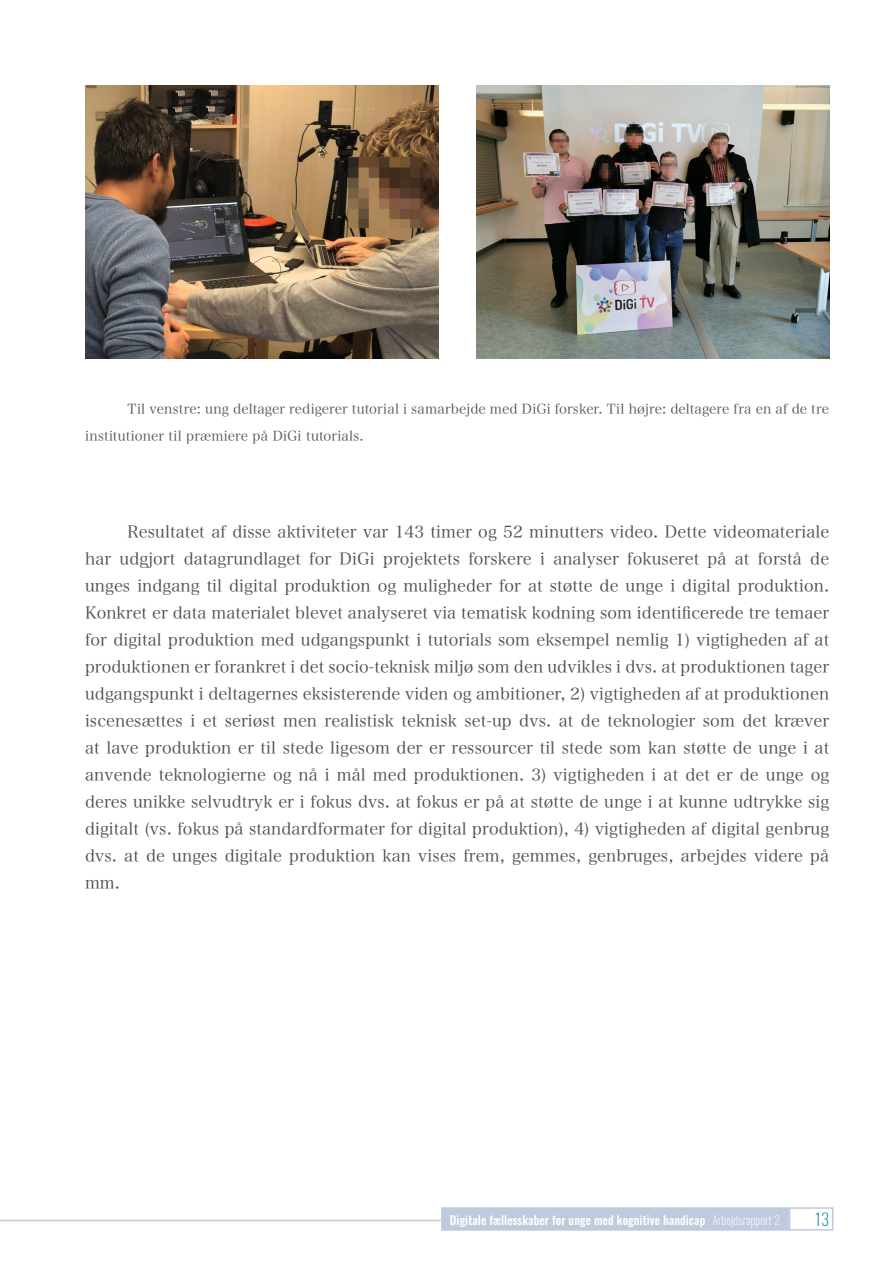
<style>
.page{position:relative;width:893px;height:1263px;background:#fff}
.page>*{position:absolute;margin:0;border:0;box-sizing:border-box;transform-origin:0 0}
.Párrafo_2{font:16.5px/27px "Hira Min Pro W3";letter-spacing:.005em;color:#505050;text-align:justify}
.t1{font:200 16.5px "Oswald";color:#02779e}
.Párrafo_2-2{font:13.5px/27px "Hira Min Pro W3";letter-spacing:.01em;color:#57585a}
.t2{font:500 12px "Oswald";letter-spacing:.005em;color:#fff}
.s1{font-weight:200}
</style>
<div class="page">
<hr style="left:0;top:1220px;width:446px;height:1px;background:#c0cadd">
<div style="left:789px;top:1207px;width:44px;height:24px;border:2px solid #c0cadd"></div>
<div style="left:441px;top:1207px;width:348px;height:24px;background:#c0cadd;border:2px solid #c0cadd"></div>
<img style="left:85px;top:85px;width:353px;height:274px">
<img style="left:476px;top:85px;width:353px;height:274px">
<p class="Párrafo_2-2" style="left:85px;top:394px;width:746px;text-indent:43px">Til venstre: ung deltager redigerer tutorial i samarbejde med DiGi forsker. Til højre: deltagere fra en af de tre institutioner til præmiere på DiGi tutorials.</p>
<p class="Párrafo_2" style="left:85px;top:517px;width:746px;text-indent:43px">Resultatet af disse aktiviteter var 143 timer og 52 minutters video. Dette videomateriale har udgjort datagrundlaget for DiGi projektets forskere i analyser fokuseret på at forstå de unges indgang til digital produktion og muligheder for at støtte de unge i digital produktion.<br>Konkret er data materialet blevet analyseret via tematisk kodning som identificerede tre temaer for digital produktion med udgangspunkt i tutorials som eksempel nemlig 1) vigtigheden af at produktionen er forankret i det socio-teknisk miljø som den udvikles i dvs. at produktionen tager udgangspunkt i deltagernes eksisterende viden og ambitioner, 2) vigtigheden af at produktionen iscenesættes i et seriøst men realistisk teknisk set-up dvs. at de teknologier som det kræver at lave produktion er til stede ligesom der er ressourcer til stede som kan støtte de unge i at anvende teknologierne og nå i mål med produktionen. 3) vigtigheden i at det er de unge og deres unikke selvudtryk er i fokus dvs. at fokus er på at støtte de unge i at kunne udtrykke sig digitalt (vs. fokus på standardformater for digital produktion), 4) vigtigheden af digital genbrug dvs. at de unges digitale produktion kan vises frem, gemmes, genbruges, arbejdes videre på mm.</p>
<p class="t2" style="left:450px;top:1211px;width:332px">Digitale fællesskaber for unge med kognitive handicap <span class="s1">· Arbejdsrapport 2</span></p>
<p class="t1" style="left:814px;top:1208px;width:16px">13</p>
</div>
